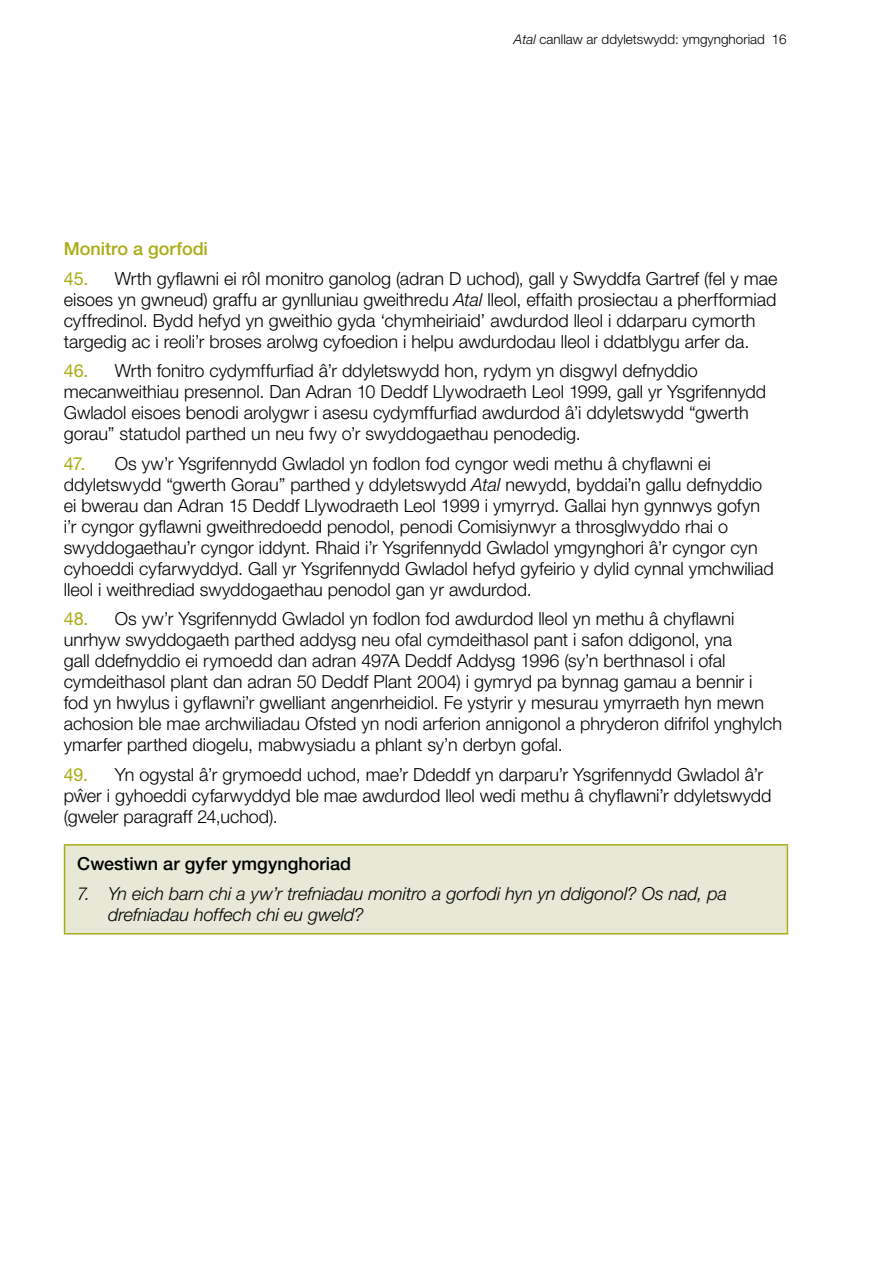
<style>
.page{position:relative;width:893px;height:1263px;background:#fff}
.page>*{position:absolute;margin:0;border:0;box-sizing:border-box;transform-origin:0 0}
.t1{font:300 18px/21px "Helvetica Neue LT Pro";color:#000}
.Box_Text{font:italic 300 18px/21px "Helvetica Neue LT Pro";color:#000}
.Box_Heading{font:500 18px "Helvetica Neue LT Pro";color:#000}
.C_Heading{font:500 18px "Helvetica Neue LT Pro";color:#a9ac12}
.t2{font:300 13.5px "Helvetica Neue LT Pro";color:#000}
.s1{font-style:italic}
.s2{font-family:"Helvetica Neue LT Std";font-weight:400;color:#a9ac12}
</style>
<div class="page">
<div style="left:65px;top:845px;width:722px;height:89px;background:#e8e8d6"></div>
<hr style="left:64px;top:844px;width:724px;height:1px;background:#a9ac12">
<hr style="left:64px;top:845px;width:1px;height:88px;background:#a9ac12">
<hr style="left:787px;top:845px;width:1px;height:88px;background:#a9ac12">
<hr style="left:64px;top:933px;width:724px;height:1px;background:#a9ac12">
<p class="t2" style="left:514px;top:31px;width:274px"><span class="s1">Atal</span> canllaw ar ddyletswydd: ymgynghoriad 16</p>
<p class="C_Heading" style="left:64px;top:238px;width:146px">Monitro a gorfodi</p>
<p class="t1" style="left:64px;top:267px;width:715px"><span class="s2">45.</span> Wrth gyflawni ei rôl monitro ganolog (adran D uchod), gall y Swyddfa Gartref (fel y mae eisoes yn gwneud) graffu ar gynlluniau gweithredu <span class="s1">Atal</span> lleol, effaith prosiectau a pherfformiad cyffredinol. Bydd hefyd yn gweithio gyda ‘chymheiriaid’ awdurdod lleol i ddarparu cymorth targedig ac i reoli’r broses arolwg cyfoedion i helpu awdurdodau lleol i ddatblygu arfer da.</p>
<p class="t1" style="left:64px;top:360px;width:704px"><span class="s2">46.</span> Wrth fonitro cydymffurfiad â’r ddyletswydd hon, rydym yn disgwyl defnyddio mecanweithiau presennol. Dan Adran 10 Deddf Llywodraeth Leol 1999, gall yr Ysgrifennydd Gwladol eisoes benodi arolygwr i asesu cydymffurfiad awdurdod â’i ddyletswydd “gwerth gorau” statudol parthed un neu fwy o’r swyddogaethau penodedig.</p>
<p class="t1" style="left:64px;top:452px;width:711px"><span class="s2">47.</span> Os yw’r Ysgrifennydd Gwladol yn fodlon fod cyngor wedi methu â chyflawni ei ddyletswydd “gwerth Gorau” parthed y ddyletswydd <span class="s1">Atal</span> newydd, byddai’n gallu defnyddio ei bwerau dan Adran 15 Deddf Llywodraeth Leol 1999 i ymyrryd. Gallai hyn gynnwys gofyn i’r cyngor gyflawni gweithredoedd penodol, penodi Comisiynwyr a throsglwyddo rhai o swyddogaethau’r cyngor iddynt. Rhaid i’r Ysgrifennydd Gwladol ymgynghori â’r cyngor cyn cyhoeddi cyfarwyddyd. Gall yr Ysgrifennydd Gwladol hefyd gyfeirio y dylid cynnal ymchwiliad lleol i weithrediad swyddogaethau penodol gan yr awdurdod.</p>
<p class="t1" style="left:64px;top:608px;width:720px"><span class="s2">48.</span> Os yw’r Ysgrifennydd Gwladol yn fodlon fod awdurdod lleol yn methu â chyflawni unrhyw swyddogaeth parthed addysg neu ofal cymdeithasol pant i safon ddigonol, yna<br>gall ddefnyddio ei rymoedd dan adran 497A Deddf Addysg 1996 (sy’n berthnasol i ofal cymdeithasol plant dan adran 50 Deddf Plant 2004) i gymryd pa bynnag gamau a bennir i<br>fod yn hwylus i gyflawni’r gwelliant angenrheidiol. Fe ystyrir y mesurau ymyrraeth hyn mewn achosion ble mae archwiliadau Ofsted yn nodi arferion annigonol a phryderon difrifol ynghylch ymarfer parthed diogelu, mabwysiadu a phlant sy’n derbyn gofal.</p>
<p class="t1" style="left:64px;top:763px;width:709px"><span class="s2">49.</span> Yn ogystal â’r grymoedd uchod, mae’r Ddeddf yn darparu’r Ysgrifennydd Gwladol â’r pŵer i gyhoeddi cyfarwyddyd ble mae awdurdod lleol wedi methu â chyflawni’r ddyletswydd (gweler paragraff 24,uchod).</p>
<p class="Box_Heading" style="left:77px;top:853px;width:275px">Cwestiwn ar gyfer ymgynghoriad</p>
<p class="Box_Text" style="left:108px;top:883px;width:621px;text-indent:-31px">7. Yn eich barn chi a yw’r trefniadau monitro a gorfodi hyn yn ddigonol? Os nad, pa drefniadau hoffech chi eu gweld?</p>
</div>
